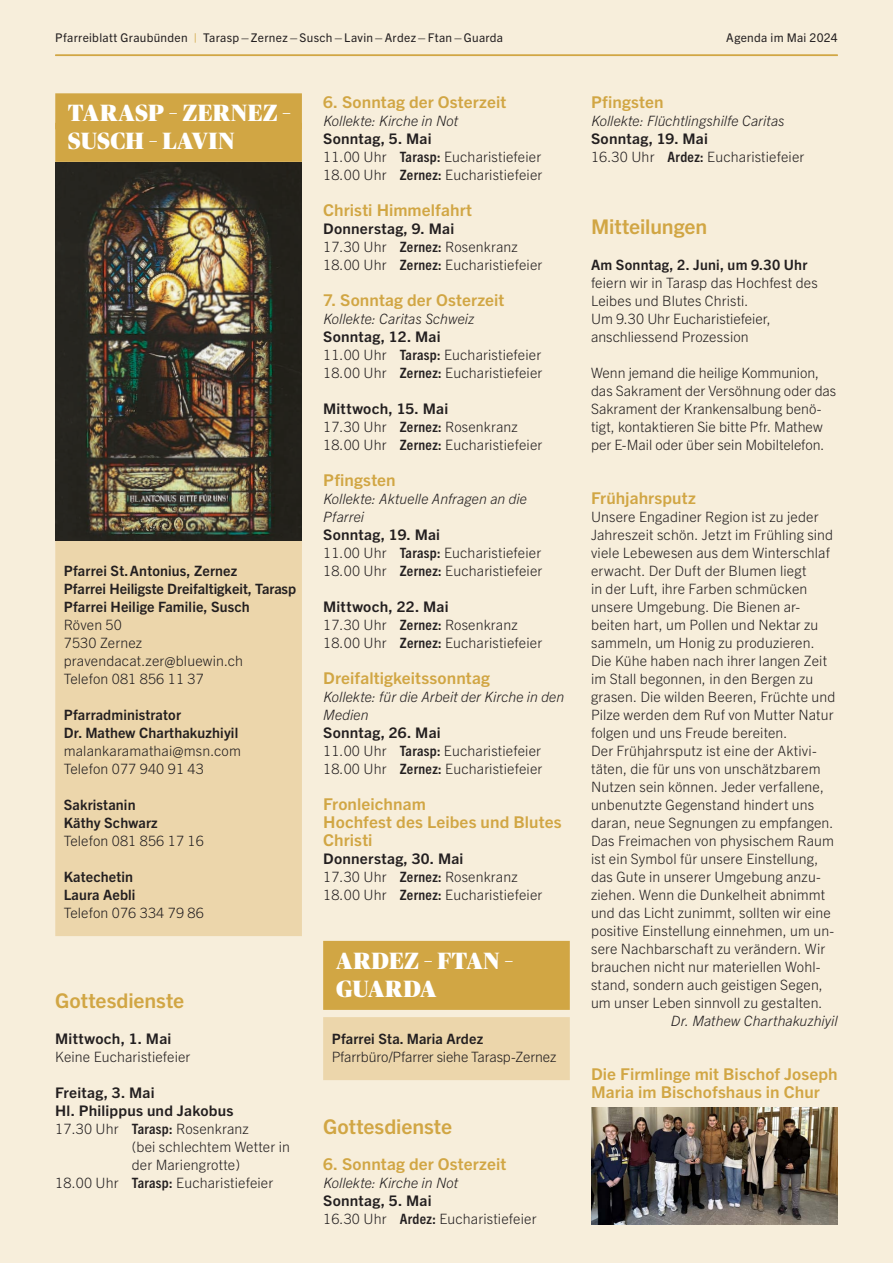
<style>
.page{position:relative;width:893px;height:1263px;background:#f7eedb}
.page>*{position:absolute;margin:0;border:0;box-sizing:border-box;transform-origin:0 0}
.t1{font:900 23.4px/28.2px "Publico Banner";letter-spacing:.025em;color:#fff}
.t2{font:700 20.25px "Trade Gothic Next LT Pro";letter-spacing:-.005em;color:#d1a644;scale:1.05 1}
.t3{font:700 16.35px/18px "Trade Gothic Next LT Pro";letter-spacing:.005em;color:#d1a644;scale:1.05 1}
.t4{font:700 14.7px/18px "Trade Gothic Next LT Pro";letter-spacing:.015em;color:#231f20;scale:1.05 1}
.t5{font:300 14.25px/18px "Trade Gothic Next LT Pro";letter-spacing:.01em;color:#231f20}
.t6{font:700 14.25px/18px "Trade Gothic Next LT Pro";letter-spacing:.01em;color:#231f20}
.t7{font:italic 300 14.25px/18px "Trade Gothic Next LT Pro";color:#231f20}
.t8{font:300 14.25px "Trade Gothic Next LT Pro";letter-spacing:-.01em;color:#231f20}
.t9{font:12px "Trade Gothic Next LT Pro";letter-spacing:.025em;color:#231f20}
.s1{color:#d1a644}
.s2{font-weight:700;font-stretch:condensed}
</style>
<div class="page">
<hr style="left:55px;top:55px;width:783px;height:1px;background:#d1a644">
<div style="left:55px;top:93px;width:247px;height:36px;background:#d1a644"></div>
<div style="left:55px;top:123px;width:247px;height:39px;background:#d1a644"></div>
<div style="left:55px;top:539px;width:247px;height:397px;background:#ecd6ab"></div>
<img style="left:55px;top:162px;width:247px;height:378px">
<div style="left:323px;top:941px;width:247px;height:69px;background:#d1a644"></div>
<div style="left:323px;top:1017px;width:247px;height:63px;background:#ecd6ab"></div>
<img style="left:591px;top:1107px;width:247px;height:117px">
<p class="t9" style="left:55px;top:30px;width:449px">Pfarreiblatt Graubünden <span class="s1">|</span> Tarasp–Zernez–Susch–Lavin–Ardez–Ftan–Guarda</p>
<p class="t9" style="left:726px;top:30px;width:113px">Agenda im Mai 2024</p>
<h1 class="t1" style="left:68px;top:98px;width:225px">TARASP – ZERNEZ –<br>SUSCH – LAVIN</h1>
<p class="t6" style="left:64px;top:561px;width:234px">Pfarrei St.Antonius, Zernez<br>Pfarrei Heiligste Dreifaltigkeit, Tarasp<br>Pfarrei Heilige Familie, Susch</p>
<p class="t5" style="left:64px;top:615px;width:181px">Röven 50<br>7530 Zernez pravendacat.zer@bluewin.ch<br>Telefon 081 856 11 37</p>
<p class="t6" style="left:64px;top:705px;width:176px">Pfarradministrator<br>Dr. Mathew Charthakuzhiyil</p>
<p class="t5" style="left:64px;top:741px;width:179px">malankaramathai@msn.com<br>Telefon 077 940 91 43</p>
<p class="t6" style="left:64px;top:795px;width:95px">Sakristanin<br>Käthy Schwarz</p>
<p class="t5" style="left:64px;top:831px;width:142px">Telefon 081 856 17 16</p>
<p class="t6" style="left:64px;top:867px;width:73px">Katechetin<br>Laura Aebli</p>
<p class="t5" style="left:64px;top:903px;width:142px">Telefon 076 334 79 86</p>
<h2 class="t2" style="left:55px;top:987px;width:124px">Gottesdienste</h2>
<p class="t4" style="left:55px;top:1029px;width:112px">Mittwoch, 1. Mai</p>
<p class="t5" style="left:55px;top:1047px;width:137px">Keine Eucharistiefeier</p>
<p class="t4" style="left:55px;top:1083px;width:171px">Freitag, 3. Mai<br>Hl. Philippus und Jakobus</p>
<p class="t5" style="left:55px;top:1119px;width:195px">17.30 Uhr <span class="s2">Tarasp:</span> Rosenkranz</p>
<p class="t5" style="left:132px;top:1137px;width:160px">(bei schlechtem Wetter in</p>
<p class="t5" style="left:132px;top:1155px;width:110px">der Mariengrotte)</p>
<p class="t5" style="left:55px;top:1173px;width:220px">18.00 Uhr <span class="s2">Tarasp:</span> Eucharistiefeier</p>
<p class="t3" style="left:323px;top:92px;width:176px">6. Sonntag der Osterzeit</p>
<p class="t7" style="left:323px;top:111px;width:136px">Kollekte: Kirche in Not</p>
<p class="t4" style="left:323px;top:129px;width:105px">Sonntag, 5. Mai</p>
<p class="t5" style="left:323px;top:147px;width:221px">11.00 Uhr <span class="s2">Tarasp:</span> Eucharistiefeier<br>18.00 Uhr <span class="s2">Zernez:</span> Eucharistiefeier</p>
<p class="t3" style="left:323px;top:200px;width:143px">Christi Himmelfahrt</p>
<p class="t4" style="left:323px;top:219px;width:126px">Donnerstag, 9. Mai</p>
<p class="t5" style="left:323px;top:237px;width:221px">17.30 Uhr <span class="s2">Zernez:</span> Rosenkranz<br>18.00 Uhr <span class="s2">Zernez:</span> Eucharistiefeier</p>
<p class="t3" style="left:323px;top:290px;width:174px">7. Sonntag der Osterzeit</p>
<p class="t7" style="left:323px;top:309px;width:152px">Kollekte: Caritas Schweiz</p>
<p class="t4" style="left:323px;top:327px;width:113px">Sonntag, 12. Mai</p>
<p class="t5" style="left:323px;top:345px;width:221px">11.00 Uhr <span class="s2">Tarasp:</span> Eucharistiefeier<br>18.00 Uhr <span class="s2">Zernez:</span> Eucharistiefeier</p>
<p class="t4" style="left:323px;top:399px;width:121px">Mittwoch, 15. Mai</p>
<p class="t5" style="left:323px;top:417px;width:221px">17.30 Uhr <span class="s2">Zernez:</span> Rosenkranz<br>18.00 Uhr <span class="s2">Zernez:</span> Eucharistiefeier</p>
<p class="t3" style="left:323px;top:470px;width:71px">Pfingsten</p>
<p class="t7" style="left:323px;top:489px;width:205px">Kollekte: Aktuelle Anfragen an die<br>Pfarrei</p>
<p class="t4" style="left:323px;top:525px;width:113px">Sonntag, 19. Mai</p>
<p class="t5" style="left:323px;top:543px;width:221px">11.00 Uhr <span class="s2">Tarasp:</span> Eucharistiefeier<br>18.00 Uhr <span class="s2">Zernez:</span> Eucharistiefeier</p>
<p class="t4" style="left:323px;top:597px;width:121px">Mittwoch, 22. Mai</p>
<p class="t5" style="left:323px;top:615px;width:221px">17.30 Uhr <span class="s2">Zernez:</span> Rosenkranz<br>18.00 Uhr <span class="s2">Zernez:</span> Eucharistiefeier</p>
<p class="t3" style="left:323px;top:668px;width:160px">Dreifaltigkeitssonntag</p>
<p class="t7" style="left:323px;top:687px;width:243px">Kollekte: für die Arbeit der Kirche in den<br>Medien</p>
<p class="t4" style="left:323px;top:723px;width:113px">Sonntag, 26. Mai</p>
<p class="t5" style="left:323px;top:741px;width:221px">11.00 Uhr <span class="s2">Tarasp:</span> Eucharistiefeier<br>18.00 Uhr <span class="s2">Zernez:</span> Eucharistiefeier</p>
<p class="t3" style="left:323px;top:794px;width:229px">Fronleichnam<br>Hochfest des Leibes und Blutes<br>Christi</p>
<p class="t4" style="left:323px;top:849px;width:135px">Donnerstag, 30. Mai</p>
<p class="t5" style="left:323px;top:867px;width:221px">17.30 Uhr <span class="s2">Zernez:</span> Rosenkranz<br>18.00 Uhr <span class="s2">Zernez:</span> Eucharistiefeier</p>
<h1 class="t1" style="left:336px;top:946px;width:179px">ARDEZ – FTAN –<br>GUARDA</h1>
<p class="t6" style="left:332px;top:1029px;width:153px">Pfarrei Sta. Maria Ardez</p>
<p class="t8" style="left:332px;top:1047px;width:226px">Pfarrbüro/Pfarrer siehe Tarasp-Zernez</p>
<h2 class="t2" style="left:323px;top:1113px;width:124px">Gottesdienste</h2>
<p class="t3" style="left:323px;top:1154px;width:176px">6. Sonntag der Osterzeit</p>
<p class="t7" style="left:323px;top:1173px;width:136px">Kollekte: Kirche in Not</p>
<p class="t4" style="left:323px;top:1191px;width:105px">Sonntag, 5. Mai</p>
<p class="t5" style="left:323px;top:1209px;width:215px">16.30 Uhr <span class="s2">Ardez:</span> Eucharistiefeier</p>
<p class="t3" style="left:591px;top:92px;width:71px">Pfingsten</p>
<p class="t7" style="left:591px;top:111px;width:195px">Kollekte: Flüchtlingshilfe Caritas</p>
<p class="t4" style="left:591px;top:129px;width:113px">Sonntag, 19. Mai</p>
<p class="t5" style="left:591px;top:147px;width:215px">16.30 Uhr <span class="s2">Ardez:</span> Eucharistiefeier</p>
<h2 class="t2" style="left:591px;top:213px;width:112px">Mitteilungen</h2>
<p class="t6" style="left:591px;top:255px;width:218px">Am Sonntag, 2. Juni, um 9.30 Uhr</p>
<p class="t5" style="left:591px;top:273px;width:228px">feiern wir in Tarasp das Hochfest des<br>Leibes und Blutes Christi.<br>Um 9.30 Uhr Eucharistiefeier, anschliessend Prozession</p>
<p class="t5" style="left:591px;top:363px;width:247px">Wenn jemand die heilige Kommunion, das Sakrament der Versöhnung oder das Sakrament der Krankensalbung benö&shy;tigt, kontaktieren Sie bitte Pfr. Mathew per E-Mail oder über sein Mobiltelefon.</p>
<p class="t3" style="left:591px;top:488px;width:101px">Frühjahrsputz</p>
<p class="t5" style="left:591px;top:507px;width:246px">Unsere Engadiner Region ist zu jeder Jahreszeit schön. Jetzt im Frühling sind viele Lebewesen aus dem Winterschlaf erwacht. Der Duft der Blumen liegt<br>in der Luft, ihre Farben schmücken unsere Umgebung. Die Bienen ar&shy;beiten hart, um Pollen und Nektar zu sammeln, um Honig zu produzieren.<br>Die Kühe haben nach ihrer langen Zeit im Stall begonnen, in den Bergen zu grasen. Die wilden Beeren, Früchte und Pilze werden dem Ruf von Mutter Natur folgen und uns Freude bereiten.<br>Der Frühjahrsputz ist eine der Aktivi&shy;täten, die für uns von unschätzbarem Nutzen sein können. Jeder verfallene, unbenutzte Gegenstand hindert uns daran, neue Segnungen zu empfangen.<br>Das Freimachen von physischem Raum ist ein Symbol für unsere Einstellung, das Gute in unserer Umgebung anzu&shy;ziehen. Wenn die Dunkelheit abnimmt und das Licht zunimmt, sollten wir eine positive Einstellung einnehmen, um un&shy;sere Nachbarschaft zu verändern. Wir brauchen nicht nur materiellen Wohl&shy;stand, sondern auch geistigen Segen, um unser Leben sinnvoll zu gestalten.</p>
<p class="t7" style="left:671px;top:1011px;width:168px">Dr. Mathew Charthakuzhiyil</p>
<p class="t3" style="left:591px;top:1064px;width:236px">Die Firmlinge mit Bischof Joseph<br>Maria im Bischofshaus in Chur</p>
</div>
